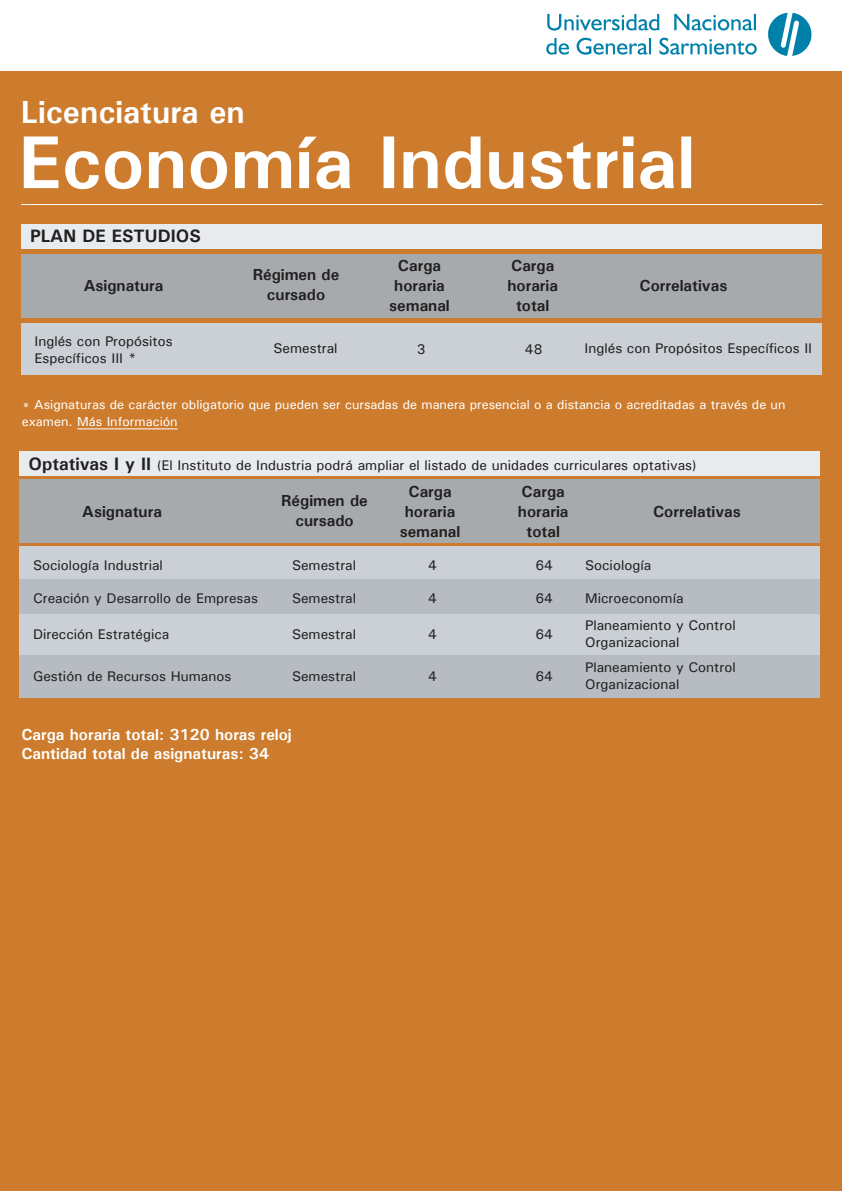
<style>
.page{position:relative;width:842px;height:1191px;background:#fff}
.page>*{position:absolute;margin:0;border:0;box-sizing:border-box;transform-origin:0 0}
.t1{font:700 75px "Univers";color:#fff}
.t2{font:700 32px "Univers";color:#fff}
.t3{font:700 18px "Univers";color:#231f20}
.t4{font:700 16px/20px "Univers";color:#231f20;text-align:center}
.t5{font:700 16px/19px "Univers";color:#fff}
.t6{font:500 14px/17px "Univers";color:#231f20}
.t7{font:500 13px/17px "Univers";color:#fff}
.s1{font-weight:700;font-size:18px}
</style>
<div class="page">
<div style="left:0;top:71px;width:842px;height:1120px;background:#cd7b2c"></div>
<svg style="left:768px;top:13px;width:44px;height:43px"></svg>
<svg style="left:546px;top:14px;width:211px;height:41px"></svg>
<hr style="left:21px;top:204px;width:801px;height:1px;background:#fff">
<hr style="left:77px;top:428px;width:101px;height:1px;background:#fff">
<div style="left:21px;top:323px;width:800px;height:52px;background:#cbd0d6"></div>
<div style="left:21px;top:224px;width:800px;height:24px;background:#e8ebee"></div>
<div style="left:21px;top:254px;width:800px;height:63px;background:#a6aaad"></div>
<div style="left:19px;top:451px;width:801px;height:25px;background:#e8ebee"></div>
<div style="left:19px;top:480px;width:801px;height:63px;background:#a6aaad"></div>
<div style="left:19px;top:547px;width:801px;height:34px;background:#cbd0d6"></div>
<div style="left:19px;top:613px;width:801px;height:42px;background:#cbd0d6"></div>
<div style="left:19px;top:655px;width:801px;height:42px;background:#b7bcc3"></div>
<div style="left:19px;top:580px;width:801px;height:34px;background:#b7bcc3"></div>
<h2 class="t2" style="left:21px;top:92px;width:225px">Licenciatura en</h2>
<h1 class="t1" style="left:19px;top:115px;width:678px">Economía Industrial</h1>
<p class="t3" style="left:30px;top:224px;width:172px">PLAN DE ESTUDIOS</p>
<p class="t4" style="left:84px;top:275px;width:81px">Asignatura</p>
<p class="t4" style="left:253px;top:264px;width:88px">Régimen de cursado</p>
<p class="t4" style="left:640px;top:275px;width:89px">Correlativas</p>
<p class="t4" style="left:389px;top:255px;width:62px">Carga horaria semanal</p>
<p class="t4" style="left:507px;top:255px;width:52px">Carga horaria total</p>
<p class="t6" style="left:35px;top:332px;width:140px">Inglés con Propósitos<br>Específicos III *</p>
<p class="t6" style="left:585px;top:339px;width:229px">Inglés con Propósitos Específicos II</p>
<p class="t6" style="left:274px;top:339px;width:66px">Semestral</p>
<p class="t6" style="left:417px;top:340px;width:10px">3</p>
<p class="t6" style="left:525px;top:340px;width:19px">48</p>
<p class="t7" style="left:22px;top:396px;width:765px">* Asignaturas de carácter obligatorio que pueden ser cursadas de manera presencial o a distancia o acreditadas a través de un examen. Más Información</p>
<p class="t6" style="left:29px;top:456px;width:670px"><span class="s1">Optativas I y II</span> (El Instituto de Industria podrá ampliar el listado de unidades curriculares optativas)</p>
<p class="t4" style="left:82px;top:501px;width:81px">Asignatura</p>
<p class="t4" style="left:281px;top:490px;width:88px">Régimen de cursado</p>
<p class="t4" style="left:653px;top:501px;width:89px">Correlativas</p>
<p class="t4" style="left:400px;top:481px;width:62px">Carga horaria semanal</p>
<p class="t4" style="left:518px;top:481px;width:52px">Carga horaria total</p>
<p class="t6" style="left:33px;top:556px;width:131px">Sociología Industrial</p>
<p class="t6" style="left:292px;top:556px;width:66px">Semestral</p>
<p class="t6" style="left:428px;top:556px;width:10px">4</p>
<p class="t6" style="left:535px;top:556px;width:19px">64</p>
<p class="t6" style="left:585px;top:556px;width:68px">Sociología</p>
<p class="t6" style="left:33px;top:589px;width:226px">Creación y Desarrollo de Empresas</p>
<p class="t6" style="left:292px;top:589px;width:66px">Semestral</p>
<p class="t6" style="left:428px;top:589px;width:10px">4</p>
<p class="t6" style="left:535px;top:589px;width:19px">64</p>
<p class="t6" style="left:585px;top:589px;width:100px">Microeconomía</p>
<p class="t6" style="left:33px;top:625px;width:138px">Dirección Estratégica</p>
<p class="t6" style="left:292px;top:625px;width:66px">Semestral</p>
<p class="t6" style="left:428px;top:625px;width:10px">4</p>
<p class="t6" style="left:535px;top:625px;width:19px">64</p>
<p class="t6" style="left:585px;top:616px;width:152px">Planeamiento y Control<br>Organizacional</p>
<p class="t6" style="left:33px;top:667px;width:200px">Gestión de Recursos Humanos</p>
<p class="t6" style="left:292px;top:667px;width:66px">Semestral</p>
<p class="t6" style="left:428px;top:667px;width:10px">4</p>
<p class="t6" style="left:535px;top:667px;width:19px">64</p>
<p class="t6" style="left:585px;top:658px;width:152px">Planeamiento y Control<br>Organizacional</p>
<p class="t5" style="left:21px;top:724px;width:272px">Carga horaria total: 3120 horas reloj<br>Cantidad total de asignaturas: 34</p>
</div>
